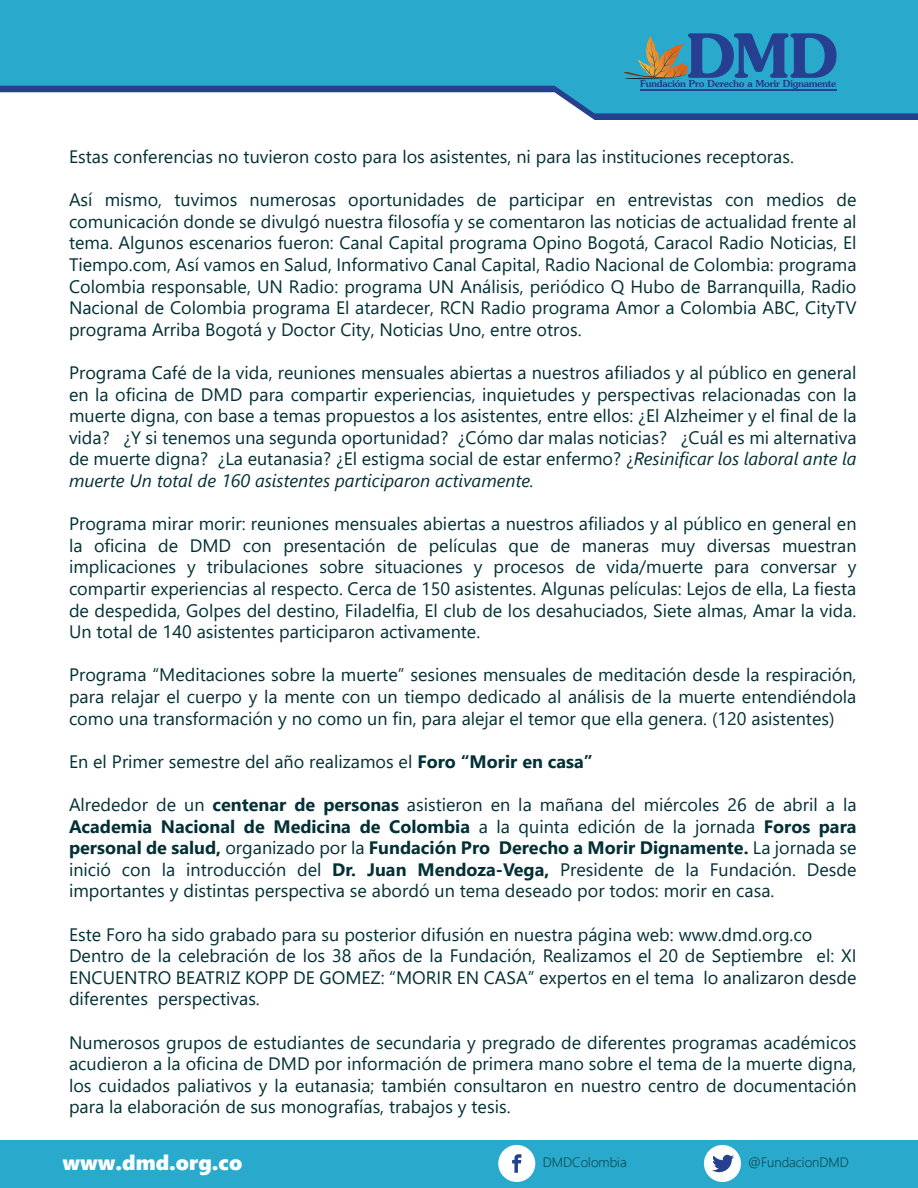
<style>
.page{position:relative;width:918px;height:1188px;background:#fff}
.page>*{position:absolute;margin:0;border:0;box-sizing:border-box;transform-origin:0 0}
.t1{font:21px "Segoe UI Black";color:#fff}
.t2{font:18px/21.6px "Segoe UI";color:#033035;text-align:justify}
.t3{font:300 13.5px "Segoe UI";color:#033035}
.s1{font-style:italic}
.s2{font-weight:700}
</style>
<div class="page">
<svg style="left:584px;top:113px;width:334px;height:7px;fill:#25408f"></svg>
<svg style="left:0;top:0;width:918px;height:113px;fill:#29aacc"></svg>
<hr style="left:640px;top:89px;width:197px;height:1px;background:#263f91">
<svg style="left:623px;top:33px;width:214px;height:56px"></svg>
<div style="left:0;top:1140px;width:918px;height:48px;background:#29aacc"></div>
<div style="left:704px;top:1145px;width:37px;height:37px;background:#fff;border-radius:50%"></div>
<svg style="left:712px;top:1155px;width:22px;height:17px"></svg>
<div style="left:498px;top:1145px;width:37px;height:37px;background:#fff;border-radius:50%"></div>
<svg style="left:512px;top:1154px;width:9px;height:19px"></svg>
<p class="t2" style="left:69px;top:147px;width:726px">Estas conferencias no tuvieron costo para los asistentes, ni para las instituciones receptoras.</p>
<p class="t2" style="left:69px;top:190px;width:789px">Así mismo, tuvimos numerosas oportunidades de participar en entrevistas con medios de comunicación donde se divulgó nuestra filosofía y se comentaron las noticias de actualidad frente al tema. Algunos escenarios fueron: Canal Capital programa Opino Bogotá, Caracol Radio Noticias, El Tiempo.com, Así vamos en Salud, Informativo Canal Capital, Radio Nacional de Colombia: programa Colombia responsable, UN Radio: programa UN Análisis, periódico Q Hubo de Barranquilla, Radio Nacional de Colombia programa El atardecer, RCN Radio programa Amor a Colombia ABC, CityTV programa Arriba Bogotá y Doctor City, Noticias Uno, entre otros.</p>
<p class="t2" style="left:69px;top:363px;width:789px">Programa Café de la vida, reuniones mensuales abiertas a nuestros afiliados y al público en general en la oficina de DMD para compartir experiencias, inquietudes y perspectivas relacionadas con la muerte digna, con base a temas propuestos a los asistentes, entre ellos: ¿El Alzheimer y el final de la vida? ¿Y si tenemos una segunda oportunidad? ¿Cómo dar malas noticias? ¿Cuál es mi alternativa de muerte digna? ¿La eutanasia? ¿El estigma social de estar enfermo? ¿<span class="s1">Resinificar los laboral ante la muerte Un total de 160 asistentes participaron activamente.</span></p>
<p class="t2" style="left:69px;top:514px;width:789px">Programa mirar morir: reuniones mensuales abiertas a nuestros afiliados y al público en general en la oficina de DMD con presentación de películas que de maneras muy diversas muestran implicaciones y tribulaciones sobre situaciones y procesos de vida/muerte para conversar y compartir experiencias al respecto. Cerca de 150 asistentes. Algunas películas: Lejos de ella, La fiesta de despedida, Golpes del destino, Filadelfia, El club de los desahuciados, Siete almas, Amar la vida.<br>Un total de 140 asistentes participaron activamente.</p>
<p class="t2" style="left:69px;top:666px;width:789px">Programa “Meditaciones sobre la muerte” sesiones mensuales de meditación desde la respiración, para relajar el cuerpo y la mente con un tiempo dedicado al análisis de la muerte entendiéndola como una transformación y no como un fin, para alejar el temor que ella genera. (120 asistentes)</p>
<p class="t2" style="left:69px;top:752px;width:525px">En el Primer semestre del año realizamos el <span class="s2">Foro “Morir en casa”</span></p>
<p class="t2" style="left:69px;top:795px;width:789px">Alrededor de un <span class="s2">centenar de personas</span> asistieron en la mañana del miércoles 26 de abril a la <span class="s2">Academia Nacional de Medicina de Colombia</span> a la quinta edición de la jornada <span class="s2">Foros para personal de salud,</span> organizado por la <span class="s2">Fundación Pro Derecho a Morir Dignamente.</span> La jornada se inició con la introducción del <span class="s2">Dr. Juan Mendoza-Vega,</span> Presidente de la Fundación. Desde importantes y distintas perspectiva se abordó un tema deseado por todos: morir en casa.</p>
<p class="t2" style="left:69px;top:925px;width:789px;text-align:left">Este Foro ha sido grabado para su posterior difusión en nuestra página web: www.dmd.org.co Dentro de la celebración de los 38 años de la Fundación, Realizamos el 20 de Septiembre el: XI ENCUENTRO BEATRIZ KOPP DE GOMEZ: “MORIR EN CASA” expertos en el tema lo analizaron desde diferentes perspectivas.</p>
<p class="t2" style="left:69px;top:1033px;width:789px">Numerosos grupos de estudiantes de secundaria y pregrado de diferentes programas académicos acudieron a la oficina de DMD por información de primera mano sobre el tema de la muerte digna, los cuidados paliativos y la eutanasia; también consultaron en nuestro centro de documentación para la elaboración de sus monografías, trabajos y tesis.</p>
<p class="t1" style="left:62px;top:1154px;width:181px">www.dmd.org.co</p>
<p class="t3" style="left:543px;top:1157px;width:85px">DMDColombia</p>
<p class="t3" style="left:748px;top:1157px;width:102px">@FundacionDMD</p>
</div>
